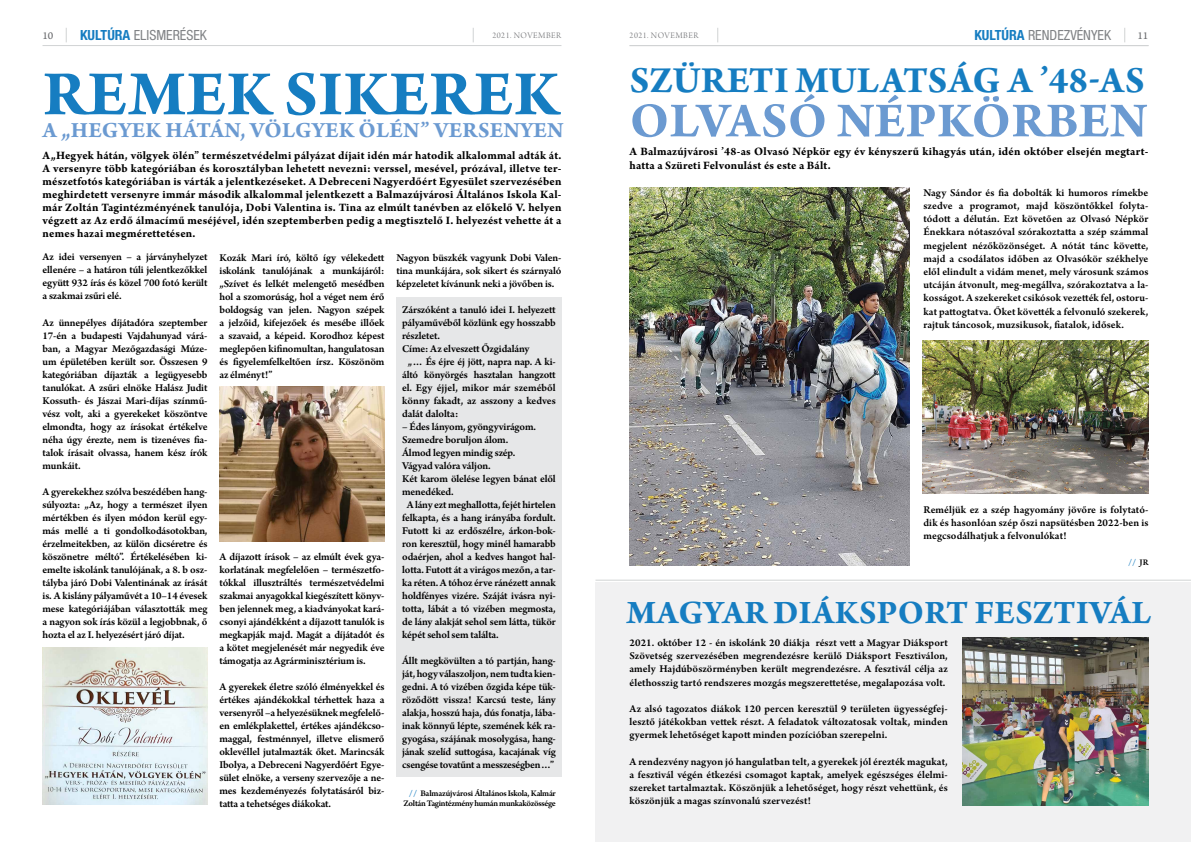
<style>
.page{position:relative;width:1191px;height:842px;background:#fff}
.page>*{position:absolute;margin:0;border:0;box-sizing:border-box;transform-origin:0 0}
.t1{font:700 67px "Arno Pro";letter-spacing:.015em;color:#167dc1}
.t2{font:700 52px "Arno Pro";letter-spacing:.01em;color:#6b9ad1}
.t3{font:700 39px "Arno Pro";letter-spacing:.01em;color:#167dc1}
.t4{font:700 34.7px "Arno Pro";letter-spacing:.01em;color:#167dc1}
.t5{font:700 22.9px "Arno Pro";letter-spacing:.01em;color:#6b9ad1}
.t6{font:condensed 14px "Helvetica Neue LT Pro";color:#808285}
.t7{font:700 12px/13px "Arno Pro";letter-spacing:.02em;color:#000}
.t8{font:600 11px/13px "Arno Pro";letter-spacing:-.01em;color:#000;text-align:justify}
.t9{font:11px "Arno Pro Caption";color:#6d6e71}
.t10{font:600 9px/10px "Arno Pro";letter-spacing:-.035em;color:#000;text-align:center}
.t11{font:9px "Arno Pro Light Display";letter-spacing:.06em;color:#6d6e71}
.t12{font:700 9px "Arno Pro";color:#167dc1}
.s1{font-weight:700;color:#167dc1}
.s2{font-weight:600;color:#000}
</style>
<div class="page">
<hr style="left:43px;top:45px;width:518px;height:1px;background:#d1d3d4">
<hr style="left:629px;top:45px;width:519px;height:1px;background:#d1d3d4">
<svg style="left:66px;top:28px;width:1px;height:14px"></svg>
<svg style="left:717px;top:28px;width:1px;height:14px"></svg>
<svg style="left:473px;top:28px;width:1px;height:14px"></svg>
<svg style="left:1124px;top:28px;width:1px;height:14px"></svg>
<hr style="left:595px;top:580px;width:596px;height:1px;background:#d1d3d4">
<img style="left:629px;top:187px;width:280px;height:378px">
<img style="left:922px;top:341px;width:226px;height:153px">
<div style="left:595px;top:583px;width:596px;height:259px;background:#f1f1f2"></div>
<img style="left:962px;top:637px;width:186px;height:169px">
<div style="left:396px;top:297px;width:165px;height:479px;background:#e6e7e8"></div>
<img style="left:43px;top:648px;width:165px;height:156px">
<img style="left:220px;top:387px;width:165px;height:155px">
<p class="t9" style="left:42px;top:29px;width:12px">10</p>
<p class="t6" style="left:80px;top:27px;width:68px"><span class="s1">KULTÚRA</span> ELISMERÉSEK</p>
<p class="t11" style="left:492px;top:30px;width:70px">2021. NOVEMBER</p>
<p class="t11" style="left:629px;top:30px;width:70px">2021. NOVEMBER</p>
<p class="t6" style="left:974px;top:27px;width:91px"><span class="s1">KULTÚRA</span> REN DEZVÉNYEK</p>
<p class="t9" style="left:1137px;top:29px;width:12px">11</p>
<h3 class="t3" style="left:629px;top:58px;width:96px">SZÜRET</h3>
<h3 class="t3" style="left:774px;top:58px;width:369px">I MULATSÁG A ’48-AS</h3>
<h2 class="t2" style="left:630px;top:90px;width:415px">OLVASÓ NÉPKÖRBE</h2>
<h2 class="t2" style="left:1110px;top:90px;width:39px">N</h2>
<h1 class="t1" style="left:43px;top:55px;width:506px">Remek sikerek</h1>
<h3 class="t5" style="left:43px;top:117px;width:224px">a „Hegyek hátán, völg</h3>
<h3 class="t5" style="left:312px;top:117px;width:249px">yek ölén ” versenyen</h3>
<p class="t7" style="left:43px;top:149px;width:520px;text-align:justify">A„Hegyek hátán, völgyek ölén” természetvédelmi pályázat díjait idén már hatodik alkalommal adták át.<br>A versenyre több kategóriában és korosztályban lehetett nevezni: verssel, mesével, prózával, illetve ter&shy;mészetfotós kategóriában is várták a jelentkezéseket. A Debreceni Nagyerdőért Egyesület szervezésében meghirdetett versenyre immár második alkalommal jelentkezett a Balmazújvárosi Általános Iskola Kal&shy;már Zoltán Tagintézményének tanulója, Dobi Valentina is. Tina az elmúlt tanévben az előkelő V. helyen végzett az Az erdő álmacímű meséjével, idén szeptemberben pedig a megtisztelő I. helyezést vehette át a nemes hazai megmérettetésen.</p>
<p class="t8" style="left:43px;top:251px;width:166px">Az idei versenyen – a járványhelyzet ellenére – a határon túli jelentkezőkkel együtt 932 írás és közel 700 fotó került a szakmai zsűri elé.</p>
<p class="t8" style="left:43px;top:316px;width:166px">Az ünnepélyes díjátadóra szeptember 17-én a budapesti Vajdahunyad várá&shy;ban, a Magyar Mezőgazdasági Múze&shy;um épületében került sor. Összesen 9 kategóriában díjazták a legügyesebb tanulókat. A zsűri elnöke Halász Judit Kossuth- és Jászai Mari-díjas színmű&shy;vész volt, aki a gyerekeket köszöntve elmondta, hogy az írásokat értékelve néha úgy érezte, nem is tizenéves fia&shy;talok írásait olvassa, hanem kész írók munkáit.</p>
<p class="t8" style="left:43px;top:485px;width:166px">A gyerekekhez szólva beszédében hang&shy;súlyozta: „Az, hogy a természet ilyen mértékben és ilyen módon kerül egy&shy;más mellé a ti gondolkodásotokban, érzelmeitekben, az külön dicséretre és köszönetre méltó”. Értékelésében ki&shy;emelte iskolánk tanulójának, a 8. b osz&shy;tályba járó Dobi Valentinának az írását is. A kislány pályaművét a 10–14 évesek mese kategóriájában választották meg a nagyon sok írás közül a legjobbnak, ő hozta el az I. helyezésért járó díjat.</p>
<p class="t8" style="left:219px;top:251px;width:166px">Kozák Mari író, költő így vélekedett iskolánk tanulójának a munkájáról: „Szívet és lelkét melengető mesédben hol a szomorúság, hol a véget nem érő boldogság van jelen. Nagyon szépek a jelzőid, kifejezőek és mesébe illőek a szavaid, a képeid. Korodhoz képest meglepően kifinomultan, hangulatosan és figyelemfelkeltően írsz. Köszönöm az élményt!”</p>
<p class="t8" style="left:219px;top:550px;width:166px">A díjazott írások – az elmúlt évek gya&shy;korlatának megfelelően – természetfo&shy;tókkal illusztráltés természetvédelmi szakmai anyagokkal kiegészített könyv&shy;ben jelennek meg, a kiadványokat kará&shy;csonyi ajándékként a díjazott tanulók is megkapják majd. Magát a díjátadót és a kötet megjelenését már negyedik éve támogatja az Agrárminisztérium is.</p>
<p class="t8" style="left:219px;top:680px;width:166px">A gyerekek életre szóló élményekkel és értékes ajándékokkal térhettek haza a versenyről –a helyezésüknek megfelelő&shy;en emlékplakettel, értékes ajándékcso&shy;maggal, festménnyel, illetve elismerő oklevéllel jutalmazták őket. Marincsák Ibolya, a Debreceni Nagyerdőért Egye&shy;sület elnöke, a verseny szervezője a ne&shy;mes kezdeményezés folytatásáról biz&shy;tatta a tehetséges diákokat.</p>
<p class="t8" style="left:396px;top:251px;width:166px">Nagyon büszkék vagyunk Dobi Valen&shy;tina munkájára, sok sikert és szárnyaló képzeletet kívánunk neki a jövőben is.</p>
<p class="t8" style="left:402px;top:303px;width:155px">Zárszóként a tanuló idei I. helyezett</p>
<p class="t8" style="left:402px;top:316px;width:155px">pályaművéből közlünk egy hosszabb</p>
<p class="t8" style="left:402px;top:329px;width:39px">részletet.</p>
<p class="t8" style="left:402px;top:342px;width:129px">Címe: Az elveszett Őzgidalány</p>
<p class="t8" style="left:408px;top:355px;width:150px">„… És éjre éj jött, napra nap. A ki-</p>
<p class="t8" style="left:402px;top:368px;width:155px">áltó könyörgés hasztalan hangzott</p>
<p class="t8" style="left:402px;top:381px;width:155px">el. Egy éjjel, mikor már szeméből</p>
<p class="t8" style="left:402px;top:394px;width:155px">könny fakadt, az asszony a kedves</p>
<p class="t8" style="left:402px;top:407px;width:58px">dalát dalolta:</p>
<p class="t8" style="left:402px;top:420px;width:135px">– Édes lányom, gyöngyvirágom.</p>
<p class="t8" style="left:402px;top:433px;width:108px">Szemedre boruljon álom.</p>
<p class="t8" style="left:402px;top:446px;width:115px">Álmod legyen mindig szép.</p>
<p class="t8" style="left:402px;top:459px;width:90px">Vágyad valóra váljon.</p>
<p class="t8" style="left:402px;top:472px;width:155px">Két karom ölelése legyen bánat elől</p>
<p class="t8" style="left:402px;top:485px;width:53px">menedéked.</p>
<p class="t8" style="left:407px;top:498px;width:150px">A lány ezt meghallotta, fejét hirtelen</p>
<p class="t8" style="left:402px;top:511px;width:155px">felkapta, és a hang irányába fordult.</p>
<p class="t8" style="left:402px;top:524px;width:155px">Futott ki az erdőszélre, árkon-bok-</p>
<p class="t8" style="left:402px;top:537px;width:155px">ron keresztül, hogy minél hamarabb</p>
<p class="t8" style="left:402px;top:550px;width:155px">odaérjen, ahol a kedves hangot hal-</p>
<p class="t8" style="left:402px;top:563px;width:155px">lotta. Futott át a virágos mezőn, a tar-</p>
<p class="t8" style="left:402px;top:576px;width:155px">ka réten. A tóhoz érve ránézett annak</p>
<p class="t8" style="left:402px;top:589px;width:155px">holdfényes vizére. Száját ivásra nyi-</p>
<p class="t8" style="left:402px;top:602px;width:155px">totta, lábát a tó vizében megmosta,</p>
<p class="t8" style="left:402px;top:615px;width:155px">de lány alakját sehol sem látta, tükör</p>
<p class="t8" style="left:402px;top:628px;width:98px">képét sehol sem találta.</p>
<p class="t8" style="left:402px;top:654px;width:155px">Állt megkövülten a tó partján, hang&shy;ját, hogy válaszoljon, nem tudta kien&shy;gedni. A tó vizében őzgida képe tük&shy;röződött vissza! Karcsú teste, lány alakja, hosszú haja, dús fonatja, lába&shy;inak könnyű lépte, szemének kék ra&shy;gyogása, szájának mosolygása, hang&shy;jának szelíd suttogása, kacajának víg csengése tovatűnt a messzeségben…”</p>
<p class="t10" style="left:403px;top:788px;width:154px"><span class="s1">//</span> Balmazújvárosi Általános Iskola, Kalmár<br>Zoltán Tagintézmény humán munkaközössége</p>
<p class="t7" style="left:629px;top:145px;width:520px;line-height:14px">A Balmazújvárosi ’48-as Olvasó Népkör egy év kényszerű kihagyás után, idén október elsején megtart&shy;hatta a Szüreti Felvonulást és este a Bált.</p>
<p class="t8" style="left:923px;top:186px;width:226px">Nagy Sándor és fia dobolták ki humoros rímekbe szedve a programot, majd köszöntőkkel folyta&shy;tódott a délután. Ezt követően az Olvasó Népkör Énekkara nótaszóval szórakoztatta a szép számmal megjelent nézőközönséget. A nótát tánc követte, majd a csodálatos időben az Olvasókör székhelye elől elindult a vidám menet, mely városunk számos utcáján átvonult, meg-megállva, szórakoztatva a la&shy;kosságot. A szekereket csikósok vezették fel, ostoru&shy;kat pattogtatva. Őket követték a felvonuló szekerek, rajtuk táncosok, muzsikusok, fiatalok, idősek.</p>
<p class="t8" style="left:923px;top:503px;width:226px">Reméljük ez a szép hagyomány jövőre is folytató&shy;dik és hasonlóan szép őszi napsütésben 2022-ben is megcsodálhatjuk a felvonulókat!</p>
<p class="t12" style="left:1128px;top:557px;width:22px">// <span class="s2">JR</span></p>
<h3 class="t4" style="left:627px;top:593px;width:295px">MAGYAR DIÁKSPORT</h3>
<h3 class="t4" style="left:974px;top:593px;width:41px">FESZT</h3>
<h3 class="t4" style="left:1076px;top:593px;width:77px">IVÁL</h3>
<p class="t8" style="left:629px;top:637px;width:320px">2021. október 12 - én iskolánk 20 diákja részt vett a Magyar Diáksport Szövetség szervezésében megrendezésre kerülő Diáksport Fesztiválon, amely Hajdúböszörményben került megrendezésre. A fesztivál célja az élethosszig tartó rendszeres mozgás megszerettetése, megalapozása volt.</p>
<p class="t8" style="left:629px;top:703px;width:320px">Az alsó tagozatos diákok 120 percen keresztül 9 területen ügyességfej&shy;lesztő játékokban vettek részt. A feladatok változatosak voltak, minden gyermek lehetőséget kapott minden pozícióban szerepelni.</p>
<p class="t8" style="left:629px;top:755px;width:320px">A rendezvény nagyon jó hangulatban telt, a gyerekek jól érezték magukat, a fesztivál végén étkezési csomagot kaptak, amelyek egészséges élelmi&shy;szereket tartalmaztak. Köszönjük a lehetőséget, hogy részt vehettünk, és köszönjük a magas színvonalú szervezést!</p>
</div>
